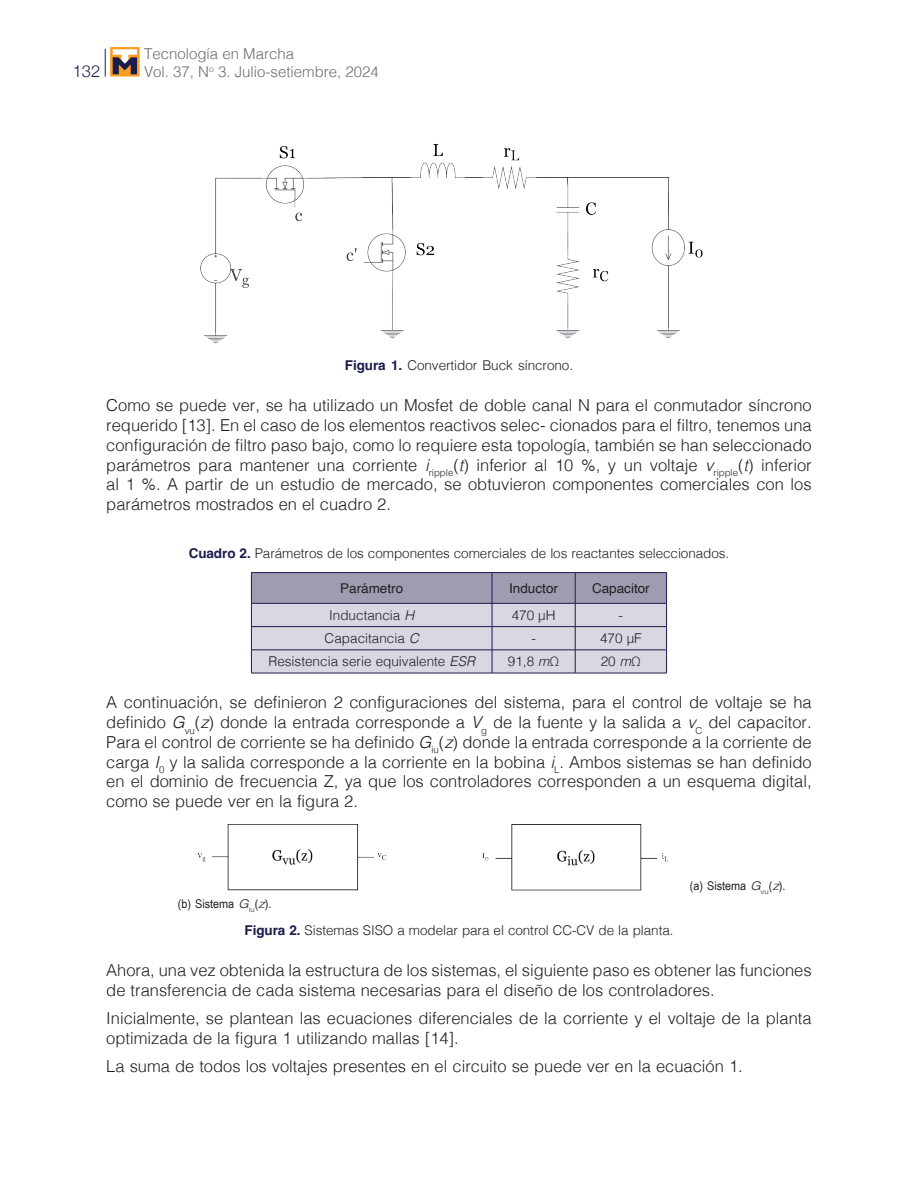
<style>
.page{position:relative;width:918px;height:1188px;background:#fff}
.page>*{position:absolute;margin:0;border:0;box-sizing:border-box;transform-origin:0 0}
.t1{font:300 16.5px/19.8px "Helvetica";color:#231f20;text-align:justify}
.t2{font:300 16.5px "Helvetica Neue";color:#1a1c4c}
.t3{font:300 15px/18px "Helvetica";color:#6c6d70}
.t4{font:300 13.5px "Helvetica";letter-spacing:-.005em;color:#231f20}
.t5{font:13.5px "Helvetica";color:#231f20}
.t6{font:12px "Arial Narrow";color:#231f20;scale:1.1 1}
.s1{font-weight:700;color:#1a1c4c}
.s2{font-style:italic}
.s3{font-family:"Helvetica";font-weight:300;font-style:italic}
</style>
<div class="page">
<svg style="left:105px;top:49px;width:1px;height:28px"></svg>
<svg style="left:110px;top:47px;width:30px;height:30px"></svg>
<svg style="left:113px;top:49px;width:24px;height:25px"></svg>
<img style="left:201px;top:144px;width:502px;height:200px">
<hr style="left:251px;top:572px;width:241px;height:1px;background:#1a1c4c">
<hr style="left:492px;top:572px;width:83px;height:1px;background:#1a1c4c">
<hr style="left:575px;top:572px;width:92px;height:1px;background:#1a1c4c">
<svg style="left:251px;top:573px;width:416px;height:100px;background:#bfbccb"></svg>
<hr style="left:251px;top:673px;width:241px;height:1px;background:#1a1c4c">
<hr style="left:492px;top:673px;width:83px;height:1px;background:#1a1c4c">
<hr style="left:575px;top:673px;width:92px;height:1px;background:#1a1c4c">
<img style="left:197px;top:825px;width:189px;height:65px">
<img style="left:483px;top:825px;width:185px;height:65px">
<p class="t2" style="left:73px;top:57px;width:29px">132</p>
<p class="t3" style="left:144px;top:43px;width:236px">Tecnología en Marcha<br>Vol. 37, N<sup>o</sup> 3. Julio-setiembre, 2024</p>
<p class="t4" style="left:345px;top:354px;width:230px"><span class="s1">Figura 1.</span> Convertidor Buck síncrono.</p>
<p class="t1" style="left:106px;top:394px;width:707px">Como se puede ver, se ha utilizado un Mosfet de doble canal N para el conmutador síncrono requerido [13]. En el caso de los elementos reactivos selec- cionados para el filtro, tenemos una configuración de filtro paso bajo, como lo requiere esta topología, también se han seleccionado parámetros para mantener una corriente <span class="s2">i</span><sub>ripple</sub>(<span class="s2">t</span>) inferior al 10 %, y un voltaje <span class="s2">v</span><sub>ripple</sub>(<span class="s2">t</span>) inferior al 1 %. A partir de un estudio de mercado, se obtuvieron componentes comerciales con los parámetros mostrados en el cuadro 2.</p>
<p class="t4" style="left:189px;top:542px;width:542px"><span class="s1">Cuadro 2.</span> Parámetros de los componentes comerciales de los reactantes seleccionados.</p>
<p class="t5" style="left:340px;top:578px;width:65px">Parámetro</p>
<p class="t5" style="left:509px;top:578px;width:50px">Inductor</p>
<p class="t5" style="left:592px;top:578px;width:59px">Capacitor</p>
<p class="t4" style="left:329px;top:604px;width:87px">Inductancia <span class="s2">H</span></p>
<p class="t4" style="left:512px;top:604px;width:45px">470 µH</p>
<p class="t4" style="left:619px;top:604px;width:6px">-</p>
<p class="t4" style="left:325px;top:627px;width:96px">Capacitancia <span class="s2">C</span></p>
<p class="t4" style="left:531px;top:627px;width:6px">-</p>
<p class="t4" style="left:600px;top:627px;width:43px">470 µF</p>
<p class="t4" style="left:268px;top:650px;width:208px">Resistencia serie equivalente <span class="s2">ESR</span></p>
<p class="t4" style="left:508px;top:650px;width:53px">91<span class="s2">,</span>8 <span class="s2">m</span>Ω</p>
<p class="t4" style="left:601px;top:650px;width:42px">20 <span class="s2">m</span>Ω</p>
<p class="t1" style="left:106px;top:691px;width:707px">A continuación, se definieron 2 configuraciones del sistema, para el control de voltaje se ha definido <span class="s2">G</span><sub>vu</sub>(<span class="s2">z</span>) donde la entrada corresponde a <span class="s2">V</span><sub>g</sub> de la fuente y la salida a <span class="s2">v</span><sub>C</sub> del capacitor.<br>Para el control de corriente se ha definido <span class="s2">G</span><sub>iu</sub>(<span class="s2">z</span>) donde la entrada corresponde a la corriente de carga <span class="s2">I</span><sub>0</sub> y la salida corresponde a la corriente en la bobina <span class="s2">i</span><sub>L</sub>. Ambos sistemas se han definido en el dominio de frecuencia Z, ya que los controladores corresponden a un esquema digital, como se puede ver en la figura 2.</p>
<p class="t6" style="left:690px;top:877px;width:89px">(a) Sistema <span class="s3">G</span><sub>vu</sub>(<span class="s3">z</span>).</p>
<p class="t6" style="left:178px;top:895px;width:87px">(b) Sistema <span class="s3">G</span><sub>iu</sub>(<span class="s3">z</span>).</p>
<p class="t4" style="left:244px;top:919px;width:431px"><span class="s1">Figura 2.</span> Sistemas SISO a modelar para el control CC-CV de la planta.</p>
<p class="t1" style="left:106px;top:959px;width:707px">Ahora, una vez obtenida la estructura de los sistemas, el siguiente paso es obtener las funciones de transferencia de cada sistema necesarias para el diseño de los controladores.</p>
<p class="t1" style="left:106px;top:1007px;width:707px">Inicialmente, se plantean las ecuaciones diferenciales de la corriente y el voltaje de la planta optimizada de la figura 1 utilizando mallas [14].</p>
<p class="t1" style="left:106px;top:1055px;width:638px">La suma de todos los voltajes presentes en el circuito se puede ver en la ecuación 1.</p>
</div>
